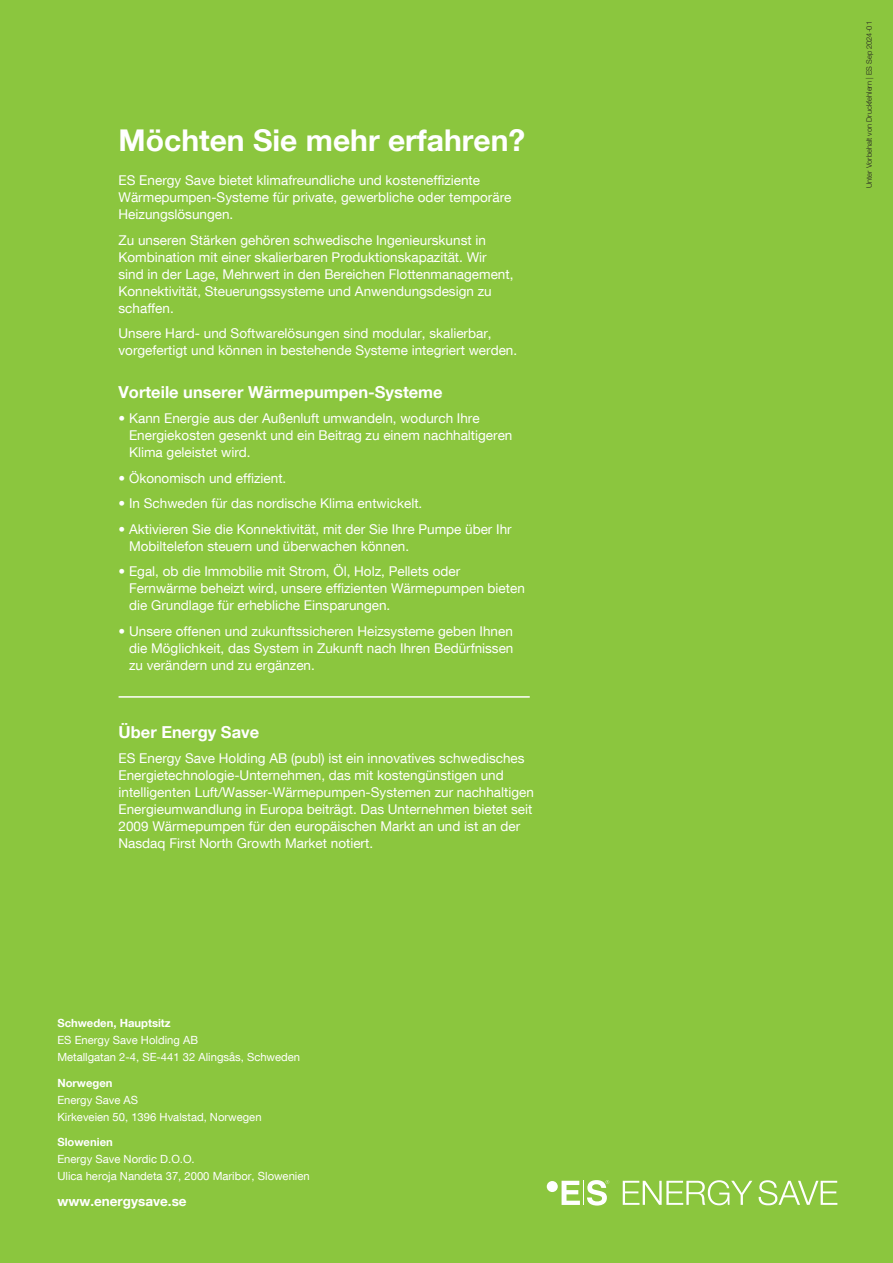
<style>
.page{position:relative;width:893px;height:1263px;background:#8bc63e}
.page>*{position:absolute;margin:0;border:0;box-sizing:border-box;transform-origin:0 0}
.t1{font:700 30px "Helvetica Neue LT Com";color:#fff}
.t2{font:700 16.5px "Helvetica Neue LT Com";color:#fff}
.t3{font:13.5px/17px "Helvetica Neue LT Com";color:#fff}
.t4{font:700 13.5px "Helvetica Neue LT Com";color:#fff}
.t5{font:11.25px/17px "Helvetica Neue LT Com";color:#fff}
.t6{font:700 11.25px "Helvetica Neue LT Com";color:#fff}
.t7{font:300 7.5px "Helvetica Neue LT Std";color:#231f20}
</style>
<div class="page">
<div style="left:547px;top:1181px;width:11px;height:11px;background:#fff;border-radius:50%"></div>
<svg style="left:562px;top:1180px;width:47px;height:25px"></svg>
<svg style="left:623px;top:1180px;width:214px;height:25px"></svg>
<hr style="left:119px;top:696px;width:411px;height:2px;background:#fff">
<h1 class="t1" style="left:119px;top:121px;width:408px">Möchten Sie mehr erfahren?</h1>
<p class="t3" style="left:119px;top:171px;width:394px">ES Energy Save bietet klimafreundliche und kosteneffiziente<br>Wärmepumpen-Systeme für private, gewerbliche oder temporäre<br>Heizungslösungen.</p>
<p class="t3" style="left:119px;top:231px;width:396px">Zu unseren Stärken gehören schwedische Ingenieurskunst in Kombination mit einer skalierbaren Produktionskapazität. Wir sind in der Lage, Mehrwert in den Bereichen Flottenmanagement, Konnektivität, Steuerungssysteme und Anwendungsdesign zu schaffen.</p>
<p class="t3" style="left:119px;top:324px;width:400px">Unsere Hard- und Softwarelösungen sind modular, skalierbar, vorgefertigt und können in bestehende Systeme integriert werden.</p>
<p class="t2" style="left:119px;top:381px;width:326px">Vorteile unserer Wärmepumpen-Systeme</p>
<p class="t3" style="left:129px;top:409px;width:385px;text-indent:-11px">• Kann Energie aus der Außenluft umwandeln, wodurch Ihre<br>Energiekosten gesenkt und ein Beitrag zu einem nachhaltigeren<br>Klima geleistet wird.</p>
<p class="t3" style="left:119px;top:469px;width:169px">• Ökonomisch und effizient.</p>
<p class="t3" style="left:119px;top:495px;width:305px">• In Schweden für das nordische Klima entwickelt.</p>
<p class="t3" style="left:129px;top:520px;width:384px;text-indent:-11px">• Aktivieren Sie die Konnektivität, mit der Sie Ihre Pumpe über Ihr<br>Mobiltelefon steuern und überwachen können.</p>
<p class="t3" style="left:129px;top:563px;width:397px;text-indent:-11px">• Egal, ob die Immobilie mit Strom, Öl, Holz, Pellets oder<br>Fernwärme beheizt wird, unsere effizienten Wärmepumpen bieten die Grundlage für erhebliche Einsparungen.</p>
<p class="t3" style="left:129px;top:622px;width:386px;text-align:justify;text-indent:-11px">• Unsere offenen und zukunftssicheren Heizsysteme geben Ihnen die Möglichkeit, das System in Zukunft nach Ihren Bedürfnissen zu verändern und zu ergänzen.</p>
<p class="t2" style="left:119px;top:721px;width:142px">Über Energy Save</p>
<p class="t3" style="left:119px;top:750px;width:417px">ES Energy Save Holding AB (publ) ist ein innovatives schwedisches Energietechnologie-Unternehmen, das mit kostengünstigen und intelligenten Luft/Wasser-Wärmepumpen-Systemen zur nachhaltigen Energieumwandlung in Europa beiträgt. Das Unternehmen bietet seit 2009 Wärmepumpen für den europäischen Markt an und ist an der Nasdaq First North Growth Market notiert.</p>
<p class="t6" style="left:57px;top:1016px;width:115px">Schweden, Hauptsitz</p>
<p class="t5" style="left:57px;top:1031px;width:244px">ES Energy Save Holding AB<br>Metallgatan 2-4, SE-441 32 Alingsås, Schweden</p>
<p class="t6" style="left:57px;top:1075px;width:57px">Norwegen</p>
<p class="t5" style="left:57px;top:1091px;width:206px">Energy Save AS<br>Kirkeveien 50, 1396 Hvalstad, Norwegen</p>
<p class="t6" style="left:57px;top:1135px;width:57px">Slowenien</p>
<p class="t5" style="left:57px;top:1150px;width:254px">Energy Save Nordic D.O.O.<br>Ulica heroja Nandeta 37, 2000 Maribor, Slowenien</p>
<p class="t4" style="left:57px;top:1192px;width:131px">www.energysave.se</p>
<p class="t7" style="left:864px;top:188px;width:168px;rotate:-90deg">Unter Vorbehalt von Druckfehlern | ES Sep 2024-01</p>
</div>
